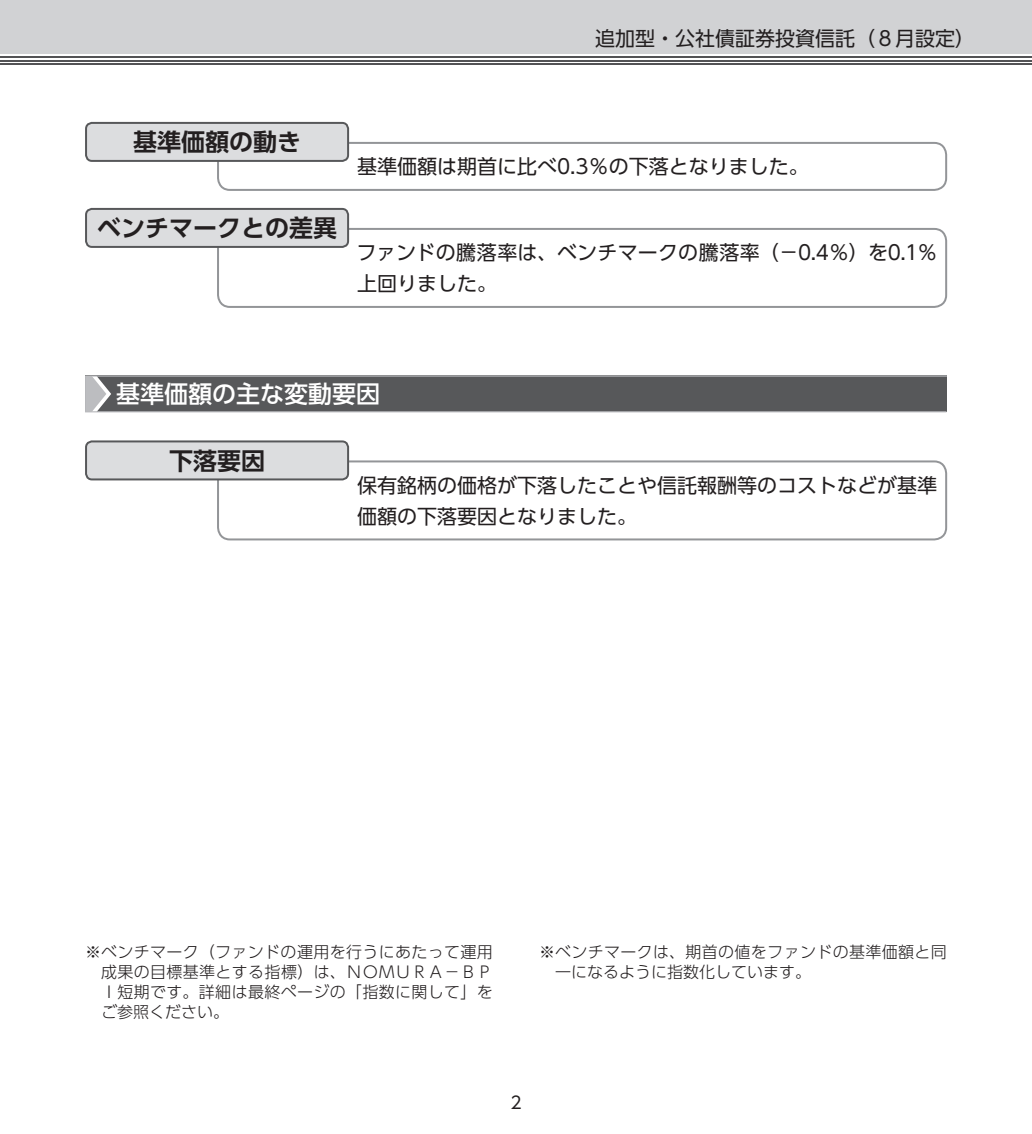
<style>
.page{position:relative;width:1032px;height:1134px;background:#fff}
.page>*{position:absolute;margin:0;border:0;box-sizing:border-box;transform-origin:0 0}
.t1{font:24px "UD Shin Go Pro De Bold 90 msp RKSJ H";color:#231f20}
.t2{font:24px "UD Shin Go Pro Medium 90 msp RKSJ H";color:#fff}
.t3{font:20px/31px "UD Shin Go Pro Regular 90 msp RKSJ H";color:#231f20}
.t4{font:17px "UD Shin Go Pro Regular 90 msp RKSJ H";color:#231f20}
.t5{font:16px/20px "UD Shin Go Pro Light 90 msp RKSJ H";letter-spacing:.02em;color:#231f20;text-align:justify}
</style>
<div class="page">
<div style="left:0;top:0;width:1032px;height:54px;background:#d1d2d4"></div>
<hr style="left:0;top:63px;width:1032px;height:2px;background:#535355">
<hr style="left:0;top:60px;width:1032px;height:1px;background:#535355">
<hr style="left:0;top:56px;width:1032px;height:2px;background:#535355">
<div style="left:217px;top:460px;width:730px;height:80px;border:2px solid #939598;border-radius:12px"></div>
<div style="left:86px;top:441px;width:262px;height:38px;background:#dcdddf;border-radius:6px"></div>
<div style="left:85px;top:440px;width:264px;height:40px;border:2px solid #57585a;border-radius:6px"></div>
<div style="left:85px;top:376px;width:862px;height:36px;background:#57585a"></div>
<hr style="left:85px;top:411px;width:861px;height:1px;background:#bcbdc0">
<hr style="left:85px;top:375px;width:862px;height:2px;background:#bcbdc0">
<svg style="left:85px;top:376px;width:26px;height:36px"></svg>
<div style="left:217px;top:142px;width:730px;height:49px;border:2px solid #939598;border-radius:12px"></div>
<div style="left:86px;top:123px;width:262px;height:38px;background:#dcdddf;border-radius:6px"></div>
<div style="left:85px;top:122px;width:264px;height:40px;border:2px solid #57585a;border-radius:6px"></div>
<div style="left:217px;top:228px;width:730px;height:80px;border:2px solid #939598;border-radius:12px"></div>
<div style="left:86px;top:209px;width:262px;height:38px;background:#dcdddf;border-radius:6px"></div>
<div style="left:85px;top:208px;width:264px;height:40px;border:2px solid #57585a;border-radius:6px"></div>
<p class="t3" style="left:595px;top:26px;width:381px">追加型・公社債証券投資信託（８月設定）</p>
<p class="t1" style="left:133px;top:133px;width:170px">基準価額の動き</p>
<p class="t1" style="left:97px;top:219px;width:242px">ベンチマークとの差異</p>
<p class="t3" style="left:357px;top:154px;width:453px">基準価額は期首に比べ0.3％の下落となりました。</p>
<p class="t3" style="left:357px;top:240px;width:582px">ファンドの騰落率は、ベンチマークの騰落率（－0.4％）を0.1％上回りました。</p>
<p class="t2" style="left:116px;top:385px;width:266px">基準価額の主な変動要因</p>
<p class="t1" style="left:169px;top:451px;width:98px">下落要因</p>
<p class="t3" style="left:357px;top:472px;width:581px">保有銘柄の価格が下落したことや信託報酬等のコストなどが基準価額の下落要因となりました。</p>
<p class="t5" style="left:101px;top:944px;width:393px;text-indent:-16px">※ ベンチマーク（ファンドの運用を行うにあたって運用成果の目標基準とする指標）は、ＮＯＭＵＲＡ－ＢＰＩ短期です。詳細は最終ページの「指数に関して」をご参照ください。</p>
<p class="t5" style="left:555px;top:944px;width:393px;text-indent:-16px">※ ベンチマークは、期首の値をファンドの基準価額と同一になるように指数化しています。</p>
<p class="t4" style="left:510px;top:1096px;width:13px">2</p>
</div>
